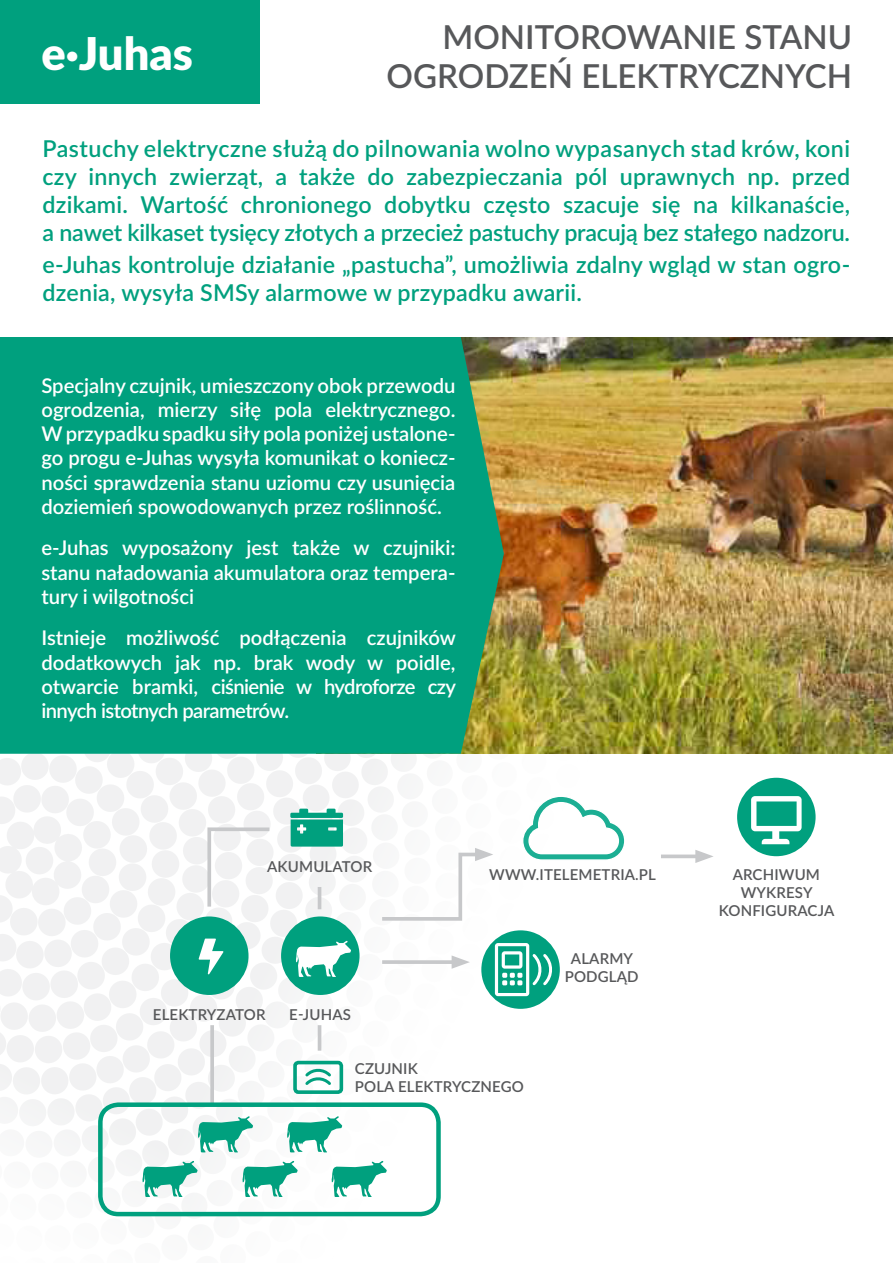
<style>
.page{position:relative;width:893px;height:1263px;background:#fff}
.page>*{position:absolute;margin:0;border:0;box-sizing:border-box;transform-origin:0 0}
.t1{font:900 45.15px "Lato";color:#fff}
.t2{font:600 33px "Lato";color:#57585a}
.tytul{font:600 23.25px/27.9px "Lato";letter-spacing:.01em;color:#00a07e;text-align:justify}
.t3{font:600 20.25px/24.3px "Lato";color:#fff;text-align:justify}
.t4{font:600 15px "Lato";letter-spacing:.01em;color:#57585a}
</style>
<div class="page">
<svg style="left:0;top:754px;width:695px;height:463px"></svg>
<img style="left:504px;top:337px;width:389px;height:417px">
<div style="left:0;top:337px;width:504px;height:417px;background:#00a07e"></div>
<svg style="left:290px;top:809px;width:53px;height:38px"></svg>
<hr style="left:382px;top:960px;width:76px;height:4px;background:#c7c8ca">
<svg style="left:452px;top:955px;width:18px;height:14px"></svg>
<svg style="left:521px;top:795px;width:105px;height:66px"></svg>
<div style="left:170px;top:916px;width:79px;height:79px;background:#00a07e;border-radius:50%"></div>
<svg style="left:198px;top:938px;width:26px;height:37px"></svg>
<div style="left:737px;top:778px;width:79px;height:78px;background:#00a07e;border-radius:50%"></div>
<svg style="left:751px;top:796px;width:51px;height:48px"></svg>
<div style="left:481px;top:930px;width:79px;height:79px;background:#00a07e;border-radius:50%"></div>
<svg style="left:495px;top:943px;width:57px;height:53px"></svg>
<svg style="left:378px;top:848px;width:115px;height:74px"></svg>
<svg style="left:206px;top:826px;width:67px;height:84px"></svg>
<hr style="left:318px;top:887px;width:3px;height:22px;background:#c7c8ca">
<svg style="left:661px;top:854px;width:34px;height:4px"></svg>
<svg style="left:695px;top:850px;width:18px;height:13px"></svg>
<hr style="left:318px;top:1025px;width:3px;height:26px;background:#c7c8ca">
<svg style="left:210px;top:1025px;width:4px;height:77px"></svg>
<svg style="left:142px;top:1161px;width:56px;height:36px"></svg>
<svg style="left:243px;top:1161px;width:55px;height:36px"></svg>
<svg style="left:332px;top:1161px;width:55px;height:36px"></svg>
<svg style="left:198px;top:1116px;width:55px;height:36px"></svg>
<svg style="left:287px;top:1116px;width:55px;height:36px"></svg>
<div style="left:98px;top:1102px;width:343px;height:114px;border:4px solid #00a07e;border-radius:18px"></div>
<div style="left:293px;top:1061px;width:50px;height:33px;border:4px solid #00a07e;border-radius:3px"></div>
<svg style="left:303px;top:1069px;width:31px;height:19px"></svg>
<div style="left:0;top:0;width:260px;height:104px;background:#00a07e"></div>
<div style="left:281px;top:916px;width:79px;height:79px;background:#00a07e;border-radius:50%"></div>
<svg style="left:296px;top:941px;width:55px;height:36px"></svg>
<p class="t1" style="left:41px;top:20px;width:153px">e·Juhas</p>
<p class="t2" style="left:442px;top:13px;width:411px">MONITOROWANIE STANU</p>
<p class="t2" style="left:387px;top:52px;width:467px">OGRODZEŃ ELEKTRYCZNYCH</p>
<p class="tytul" style="left:43px;top:134px;width:809px">Pastuchy elektryczne służą do pilnowania wolno wypasanych stad krów, koni czy innych zwierząt, a także do zabezpieczania pól uprawnych np. przed dzikami. Wartość chronionego dobytku często szacuje się na kilkanaście, a nawet kilkaset tysięcy złotych a przecież pastuchy pracują bez stałego nadzoru.</p>
<p class="tytul" style="left:43px;top:249px;width:809px">e-Juhas kontroluje działanie „pastucha”, umożliwia zdalny wgląd w stan ogro&shy;dzenia, wysyła SMSy alarmowe w przypadku awarii.</p>
<p class="t3" style="left:41px;top:372px;width:416px">Specjalny czujnik, umieszczony obok przewodu ogrodzenia, mierzy siłę pola elektrycznego.<br>W przypadku spadku siły pola poniżej ustalone&shy;go progu e-Juhas wysyła komunikat o koniecz&shy;ności sprawdzenia stanu uziomu czy usunięcia doziemień spowodowanych przez roślinność.</p>
<p class="t3" style="left:41px;top:535px;width:416px">e-Juhas wyposażony jest także w czujniki: stanu naładowania akumulatora oraz tempera&shy;tury i wilgotności</p>
<p class="t3" style="left:41px;top:625px;width:416px">Istnieje możliwość podłączenia czujników dodatkowych jak np. brak wody w poidle, otwarcie bramki, ciśnienie w hydroforze czy innych istotnych parametrów.</p>
<p class="t4" style="left:267px;top:856px;width:107px">AKUMULATOR</p>
<p class="t4" style="left:153px;top:1004px;width:114px">ELEKTRYZATOR</p>
<p class="t4" style="left:289px;top:1004px;width:63px">E-JUHAS</p>
<p class="t4" style="left:489px;top:863px;width:168px">WWW.ITELEMETRIA.PL</p>
<p class="t4" style="left:571px;top:947px;width:64px">ALARMY</p>
<p class="t4" style="left:565px;top:965px;width:75px">PODGLĄD</p>
<p class="t4" style="left:355px;top:1058px;width:64px">CZUJNIK</p>
<p class="t4" style="left:355px;top:1076px;width:171px">POLA ELEKTRYCZNEGO</p>
<p class="t4" style="left:733px;top:863px;width:89px">ARCHIWUM</p>
<p class="t4" style="left:741px;top:881px;width:73px">WYKRESY</p>
<p class="t4" style="left:719px;top:899px;width:117px">KONFIGURACJA</p>
</div>
